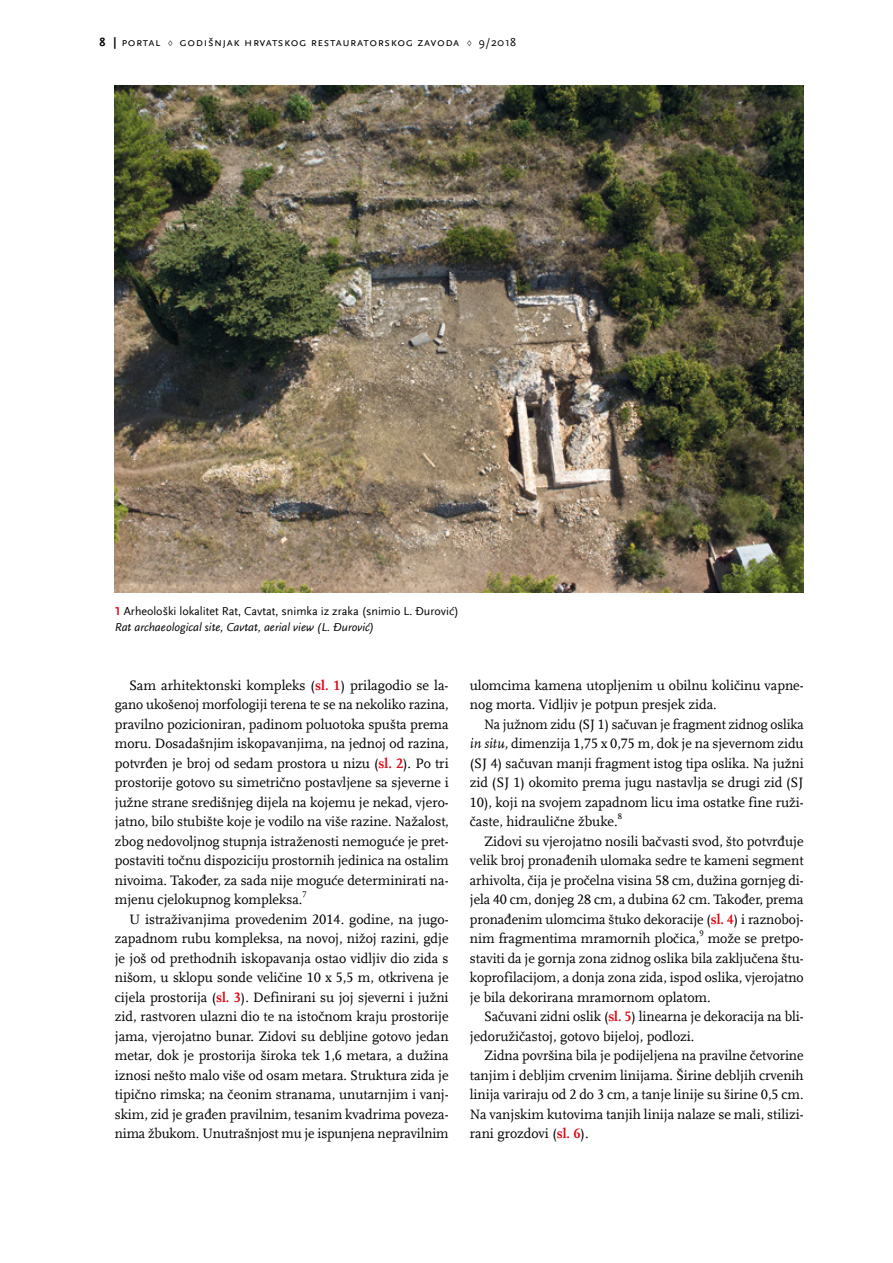
<style>
.page{position:relative;width:893px;height:1263px;background:#fff}
.page>*{position:absolute;margin:0;border:0;box-sizing:border-box;transform-origin:0 0}
.t1{font:14.25px/19.5px "Scala Offc Pro";color:#000;text-align:justify}
.t2{font:12px/16.5px "Scala Sans Offc Pro";color:#000}
.t3{font:12px "Scala Sans Sc Offc Pro";letter-spacing:.05em;color:#000}
.t4{font:8.55px "Scala Offc Pro";color:#000}
.s1{font-weight:700}
.s2{font-weight:700;color:#e30613}
.s3{font-style:italic}
</style>
<div class="page">
<img style="left:115px;top:85px;width:689px;height:507px">
<p class="t3" style="left:100px;top:35px;width:418px"><span class="s1">8 |</span> portal ♢ godišnjak hrvatskog restauratorskog zavoda ♢ 9/2018</p>
<p class="t2" style="left:115px;top:602px;width:346px"><span class="s2">1</span> Arheološki lokalitet Rat, Cavtat, snimka iz zraka (snimio L. Đurović)<br><span class="s3">Rat archaeological site, Cavtat, aerial view (L. Đurović)</span></p>
<p class="t1" style="left:115px;top:675px;width:335px;text-indent:14px">Sam arhitektonski kompleks (<span class="s2">sl. 1</span>) prilagodio se la&shy;gano ukošenoj morfologiji terena te se na nekoliko razina, pravilno pozicioniran, padinom poluotoka spušta prema moru. Dosadašnjim iskopavanjima, na jednoj od razina, potvrđen je broj od sedam prostora u nizu (<span class="s2">sl. 2</span>). Po tri prostorije gotovo su simetrično postavljene sa sjeverne i južne strane središnjeg dijela na kojemu je nekad, vjero&shy;jatno, bilo stubište koje je vodilo na više razine. Nažalost, zbog nedovoljnog stupnja istraženosti nemoguće je pret&shy;postaviti točnu dispoziciju prostornih jedinica na ostalim nivoima. Također, za sada nije moguće determinirati na&shy;mjenu cjelokupnog kompleksa.</p>
<p class="t4" style="left:302px;top:889px;width:6px">7</p>
<p class="t1" style="left:115px;top:909px;width:335px;text-indent:14px">U istraživanjima provedenim 2014. godine, na jugo&shy;zapadnom rubu kompleksa, na novoj, nižoj razini, gdje je još od prethodnih iskopavanja ostao vidljiv dio zida s nišom, u sklopu sonde veličine 10 x 5,5 m, otkrivena je cijela prostorija (<span class="s2">sl. 3</span>). Definirani su joj sjeverni i južni zid, rastvoren ulazni dio te na istočnom kraju prostorije jama, vjerojatno bunar. Zidovi su debljine gotovo jedan metar, dok je prostorija široka tek 1,6 metara, a dužina iznosi nešto malo više od osam metara. Struktura zida je tipično rimska; na čeonim stranama, unutarnjim i vanj&shy;skim, zid je građen pravilnim, tesanim kvadrima poveza&shy;nima žbukom. Unutrašnjost mu je ispunjena nepravilnim</p>
<p class="t1" style="left:470px;top:675px;width:335px">ulomcima kamena utopljenim u obilnu količinu vapne&shy;nog morta. Vidljiv je potpun presjek zida.</p>
<p class="t1" style="left:470px;top:714px;width:335px;text-indent:14px">Na južnom zidu (SJ 1) sačuvan je fragment zidnog oslika <span class="s3">in situ</span>, dimenzija 1,75 x 0,75 m, dok je na sjevernom zidu (SJ 4) sačuvan manji fragment istog tipa oslika. Na južni zid (SJ 1) okomito prema jugu nastavlja se drugi zid (SJ 10), koji na svojem zapadnom licu ima ostatke fine ruži&shy;časte, hidraulične žbuke.</p>
<p class="t4" style="left:618px;top:811px;width:6px">8</p>
<p class="t1" style="left:470px;top:831px;width:335px;text-indent:14px">Zidovi su vjerojatno nosili bačvasti svod, što potvrđuje velik broj pronađenih ulomaka sedre te kameni segment arhivolta, čija je pročelna visina 58 cm, dužina gornjeg di&shy;jela 40 cm, donjeg 28 cm, a dubina 62 cm. Također, prema pronađenim ulomcima štuko dekoracije (<span class="s2">sl. 4</span>) i raznoboj&shy;nim fragmentima mramornih pločica,</p>
<p class="t4" style="left:699px;top:928px;width:6px">9</p>
<p class="t1" style="left:470px;top:929px;width:335px;text-indent:238px">može se pretpo&shy;staviti da je gornja zona zidnog oslika bila zaključena štu&shy;koprofilacijom, a donja zona zida, ispod oslika, vjerojatno je bila dekorirana mramornom oplatom.</p>
<p class="t1" style="left:470px;top:1007px;width:335px;text-indent:14px">Sačuvani zidni oslik (<span class="s2">sl. 5</span>) linearna je dekoracija na bli&shy;jedoružičastoj, gotovo bijeloj, podlozi.</p>
<p class="t1" style="left:470px;top:1046px;width:335px;text-indent:14px">Zidna površina bila je podijeljena na pravilne četvorine tanjim i debljim crvenim linijama. Širine debljih crvenih linija variraju od 2 do 3 cm, a tanje linije su širine 0,5 cm.<br>Na vanjskim kutovima tanjih linija nalaze se mali, stilizi&shy;rani grozdovi (<span class="s2">sl. 6</span>).</p>
</div>
